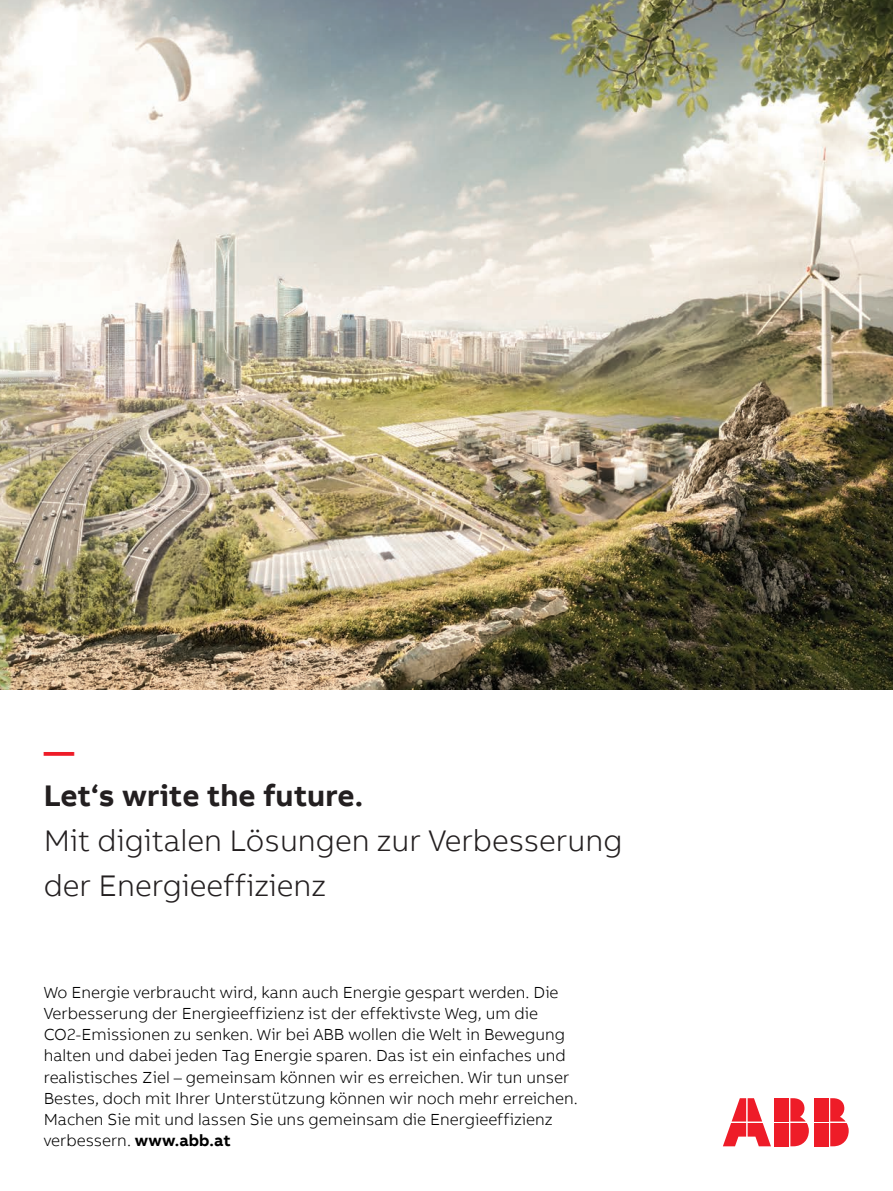
<style>
.page{position:relative;width:893px;height:1191px;background:#fff}
.page>*{position:absolute;margin:0;border:0;box-sizing:border-box;transform-origin:0 0}
.t1{font:300 30.45px/44.5px "AB Bvoice";color:#231f20}
.t2{font:700 30.45px "AB Bvoice";color:#231f20}
.t3{font:700 30.45px "AB Bvoice";color:#ee1c28}
.t4{font:300 16.5px/21.1px "AB Bvoice";color:#000}
.s1{font-weight:700}
</style>
<div class="page">
<img style="left:0;top:0;width:893px;height:689px">
<div style="left:815px;top:1098px;width:14px;height:23px;background:#ee1c28"></div>
<div style="left:815px;top:1123px;width:14px;height:23px;background:#ee1c28"></div>
<svg style="left:830px;top:1098px;width:19px;height:48px"></svg>
<svg style="left:723px;top:1098px;width:48px;height:48px"></svg>
<div style="left:775px;top:1098px;width:14px;height:23px;background:#ee1c28"></div>
<div style="left:775px;top:1123px;width:14px;height:23px;background:#ee1c28"></div>
<svg style="left:790px;top:1098px;width:19px;height:48px"></svg>
<h1 class="t3" style="left:44px;top:732px;width:32px">—</h1>
<h1 class="t2" style="left:44px;top:776px;width:321px">Let‘s write the future.</h1>
<h1 class="t1" style="left:44px;top:818px;width:580px">Mit digitalen Lösungen zur Verbesserung der Energieeffizienz</h1>
<p class="t4" style="left:44px;top:981px;width:536px">Wo Energie verbraucht wird, kann auch Energie gespart werden. Die Verbesserung der Energieeffizienz ist der effektivste Weg, um die CO2-Emissionen zu senken. Wir bei ABB wollen die Welt in Bewegung halten und dabei jeden Tag Energie sparen. Das ist ein einfaches und realistisches Ziel – gemeinsam können wir es erreichen. Wir tun unser Bestes, doch mit Ihrer Unterstützung können wir noch mehr erreichen.<br>Machen Sie mit und lassen Sie uns gemeinsam die Energieeffizienz verbessern. <span class="s1">www.abb.at</span></p>
</div>
